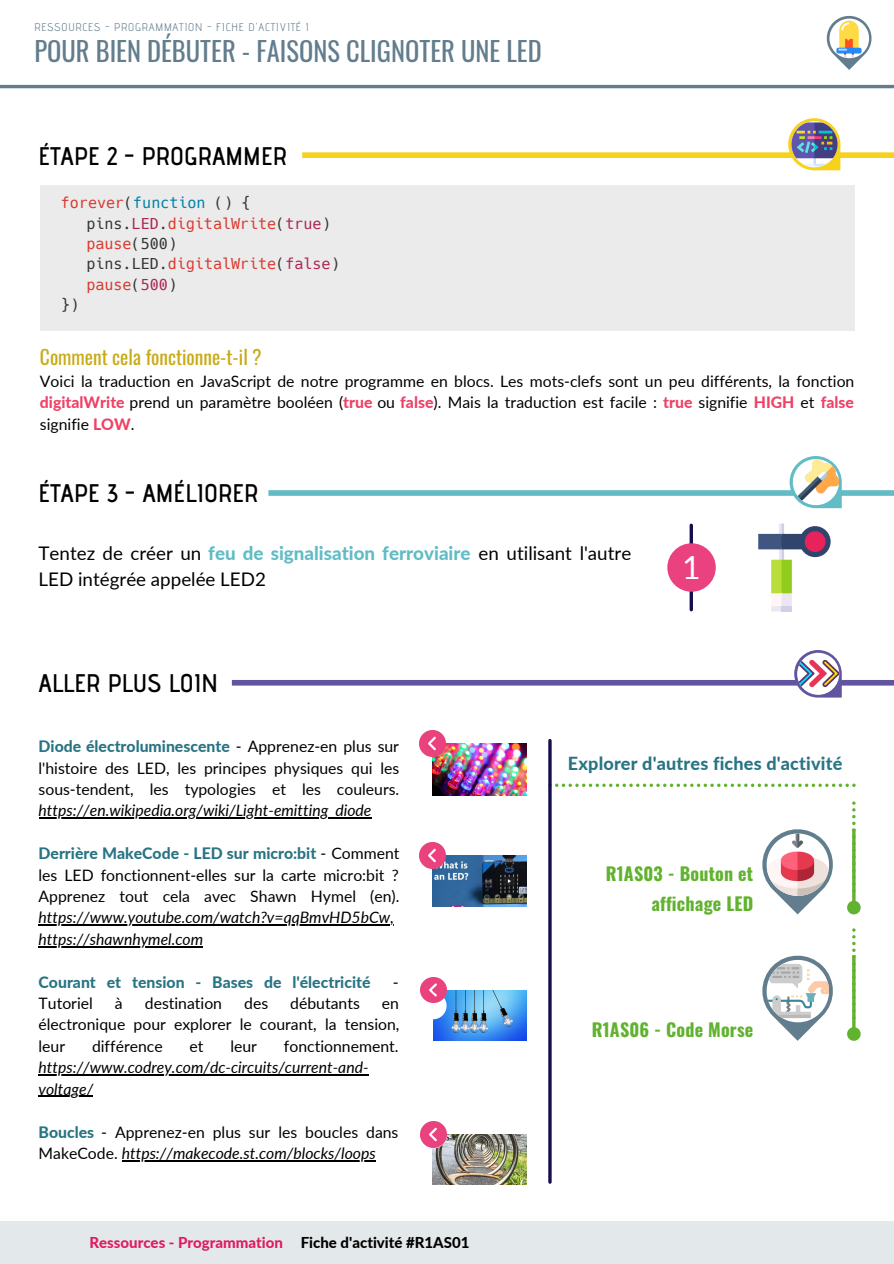
<style>
.page{position:relative;width:894px;height:1264px;background:#fff}
.page>*{position:absolute;margin:0;border:0;box-sizing:border-box;transform-origin:0 0}
.t1{font:31.95px "Lato";color:#fff}
.t2{font:26.55px "Oswald";color:#627d8d}
.t3{font:600 25.5px "Advent Pro";color:#000}
.t4{font:19.5px "Oswald";color:#c8ab17}
.t5{font:18.75px/26px "Lato";color:#000}
.t6{font:700 18px/30.5px "Oswald";letter-spacing:.01em;color:#61b22f;text-align:right}
.t7{font:800 18px "Lato";letter-spacing:.01em;color:#297484}
.t8{font:15.75px/21.5px "Lato";color:#000;text-align:justify}
.t9{font:italic 15.75px/21.5px "Lato";color:#000}
.t10{font:800 15.75px "Lato";color:#297484}
.t11{font:15px "Hack";color:#db3930}
.t12{font:800 15px "Lato";color:#e01b5e}
.t13{font:15px "Hack";color:#0081a7}
.t14{font:15px "Hack";color:#353535}
.t15{font:11.1px "Advent Pro";letter-spacing:.07em;color:#627d8d}
.s1{color:#db3930}
.s2{color:#353535}
.s3{color:#ab2657}
.s4{font-weight:800;color:#ee4266}
.s5{font-weight:800;color:#61bcc5}
.s6{font-weight:800;color:#297484}
.s7{font-style:italic}
.s8{font-style:normal}
.s9{color:#000}
</style>
<div class="page">
<img style="left:432px;top:743px;width:94px;height:52px">
<div style="left:268px;top:490px;width:625px;height:6px;background:#61bcc5"></div>
<svg style="left:789px;top:456px;width:52px;height:52px"></svg>
<img style="left:792px;top:459px;width:46px;height:46px;border-radius:50%">
<div style="left:232px;top:680px;width:661px;height:5px;background:#62549f"></div>
<svg style="left:794px;top:650px;width:47px;height:47px"></svg>
<img style="left:796px;top:652px;width:43px;height:43px;border-radius:50%">
<img style="left:432px;top:855px;width:94px;height:51px">
<img style="left:433px;top:990px;width:93px;height:50px">
<img style="left:432px;top:1134px;width:94px;height:50px">
<img style="left:419px;top:730px;width:26px;height:26px">
<img style="left:419px;top:842px;width:26px;height:26px">
<div style="left:419px;top:992px;width:27px;height:27px;background:#fff;border-radius:50%"></div>
<img style="left:420px;top:977px;width:26px;height:25px">
<svg style="left:420px;top:1121px;width:27px;height:27px"></svg>
<img style="left:420px;top:1121px;width:26px;height:26px">
<svg style="left:551px;top:783px;width:304px;height:4px"></svg>
<hr style="left:548px;top:740px;width:3px;height:442px;background:#140e4e">
<svg style="left:762px;top:829px;width:71px;height:85px"></svg>
<img style="left:766px;top:833px;width:62px;height:62px">
<svg style="left:852px;top:892px;width:3px;height:6px"></svg>
<svg style="left:847px;top:898px;width:14px;height:17px"></svg>
<svg style="left:852px;top:801px;width:3px;height:91px"></svg>
<svg style="left:758px;top:523px;width:72px;height:88px"></svg>
<hr style="left:39px;top:817px;width:332px;height:1px;background:#000">
<hr style="left:39px;top:924px;width:351px;height:1px;background:#000">
<hr style="left:39px;top:946px;width:164px;height:1px;background:#000">
<hr style="left:39px;top:1074px;width:329px;height:1px;background:#000">
<hr style="left:39px;top:1095px;width:54px;height:1px;background:#000">
<hr style="left:122px;top:1159px;width:253px;height:2px;background:#000">
<hr style="left:689px;top:525px;width:3px;height:84px;background:#140e4e">
<div style="left:667px;top:543px;width:48px;height:48px;background:#e9427f;border-radius:50%"></div>
<svg style="left:762px;top:955px;width:71px;height:85px"></svg>
<img style="left:766px;top:959px;width:62px;height:63px">
<svg style="left:847px;top:928px;width:14px;height:113px"></svg>
<div style="left:302px;top:152px;width:591px;height:6px;background:#f7d21b"></div>
<svg style="left:788px;top:118px;width:52px;height:52px"></svg>
<img style="left:791px;top:121px;width:46px;height:46px;border-radius:50%">
<div style="left:40px;top:186px;width:814px;height:145px;background:#ebebeb"></div>
<hr style="left:0;top:85px;width:893px;height:3px;background:#627d8d">
<svg style="left:826px;top:16px;width:46px;height:54px"></svg>
<img style="left:829px;top:19px;width:39px;height:39px">
<div style="left:0;top:1220px;width:893px;height:43px;background:#e3e8ea"></div>
<p class="t15" style="left:34px;top:20px;width:275px">RESSOURCES - PROGRAMMATION - FICHE D'ACTIVITÉ 1</p>
<p class="t2" style="left:34px;top:30px;width:508px">POUR BIEN DÉBUTER - FAISONS CLIGNOTER UNE LED</p>
<p class="t3" style="left:39px;top:140px;width:250px">ÉTAPE 2 - PROGRAMMER</p>
<p class="t13" style="left:61px;top:194px;width:191px"><span class="s1">forever</span><span class="s2">(</span>function <span class="s2">() {</span></p>
<p class="t11" style="left:86px;top:215px;width:245px"><span class="s2">pins.</span><span class="s3">LED</span><span class="s2">.</span>digitalWrite<span class="s2">(</span><span class="s3">true</span><span class="s2">)</span></p>
<p class="t11" style="left:86px;top:235px;width:92px">pause<span class="s2">(500)</span></p>
<p class="t11" style="left:86px;top:255px;width:254px"><span class="s2">pins.LED.</span>digitalWrite<span class="s2">(</span><span class="s3">false</span><span class="s2">)</span></p>
<p class="t11" style="left:86px;top:275px;width:92px">pause<span class="s2">(</span><span class="s3">500</span><span class="s2">)</span></p>
<p class="t14" style="left:61px;top:296px;width:20px">})</p>
<p class="t4" style="left:40px;top:342px;width:223px">Comment cela fonctionne-t-il ?</p>
<p class="t8" style="left:40px;top:370px;width:815px">Voici la traduction en JavaScript de notre programme en blocs. Les mots-clefs sont un peu différents, la fonction <span class="s4">digitalWrite</span> prend un paramètre booléen (<span class="s4">true</span> ou <span class="s4">false</span>). Mais la traduction est facile : <span class="s4">true</span> signifie <span class="s4">HIGH</span> et <span class="s4">false </span>signifie <span class="s4">LOW</span>.</p>
<p class="t3" style="left:39px;top:478px;width:221px">ÉTAPE 3 - AMÉLIORER</p>
<p class="t5" style="left:39px;top:540px;width:594px">Tentez de créer un <span class="s5">feu de signalisation ferroviaire</span> en utilisant l'autre<br>LED intégrée appelée LED2</p>
<p class="t3" style="left:39px;top:667px;width:181px">ALLER PLUS LOIN</p>
<p class="t1" style="left:681px;top:547px;width:20px">1</p>
<p class="t8" style="left:39px;top:735px;width:362px"><span class="s6">Diode électroluminescente</span> - Apprenez-en plus sur l'histoire des LED, les principes physiques qui les sous-tendent, les typologies et les couleurs. <span class="s7">https://en.wikipedia.org/wiki/Light-emitting_diode</span></p>
<p class="t8" style="left:39px;top:842px;width:362px;text-align:left"><span class="s6">Derrière MakeCode - LED sur micro:bit</span> - Comment les LED fonctionnent-elles sur la carte micro:bit ?<br>Apprenez tout cela avec Shawn Hymel (en). <span class="s7">https://www.youtube.com/watch?v=qqBmvHD5bCw, https://shawnhymel.com</span></p>
<p class="t10" style="left:39px;top:972px;width:333px">Courant et tension - Bases de l'électricité</p>
<p class="t8" style="left:393px;top:970px;width:7px">-</p>
<p class="t8" style="left:39px;top:992px;width:56px">Tutoriel</p>
<p class="t8" style="left:115px;top:992px;width:9px">à</p>
<p class="t8" style="left:145px;top:992px;width:79px">destination</p>
<p class="t8" style="left:244px;top:992px;width:25px">des</p>
<p class="t8" style="left:290px;top:992px;width:71px">débutants</p>
<p class="t8" style="left:39px;top:992px;width:362px;text-indent:343px">en électronique pour explorer le courant, la tension, leur</p>
<p class="t8" style="left:92px;top:1035px;width:72px">différence</p>
<p class="t8" style="left:189px;top:1035px;width:15px">et</p>
<p class="t8" style="left:230px;top:1035px;width:28px">leur</p>
<p class="t9" style="left:39px;top:1035px;width:361px;text-indent:245px"><span class="s8">fonctionnement. </span>https://www.codrey.com/dc-circuits/current-and&shy;voltage/</p>
<p class="t8" style="left:39px;top:1120px;width:361px"><span class="s6">Boucles</span> - Apprenez-en plus sur les boucles dans<br>MakeCode. <span class="s7">https://makecode.st.com/blocks/loops</span></p>
<p class="t12" style="left:89px;top:1232px;width:381px">Ressources - Programmation <span class="s9">Fiche d'activité #R1AS01</span></p>
<p class="t7" style="left:567px;top:752px;width:276px">Explorer d'autres fiches d'activité</p>
<p class="t6" style="left:605px;top:857px;width:149px">R1AS03 - Bouton et affichage LED</p>
<p class="t6" style="left:591px;top:1014px;width:163px">R1AS06 - Code Morse</p>
</div>
